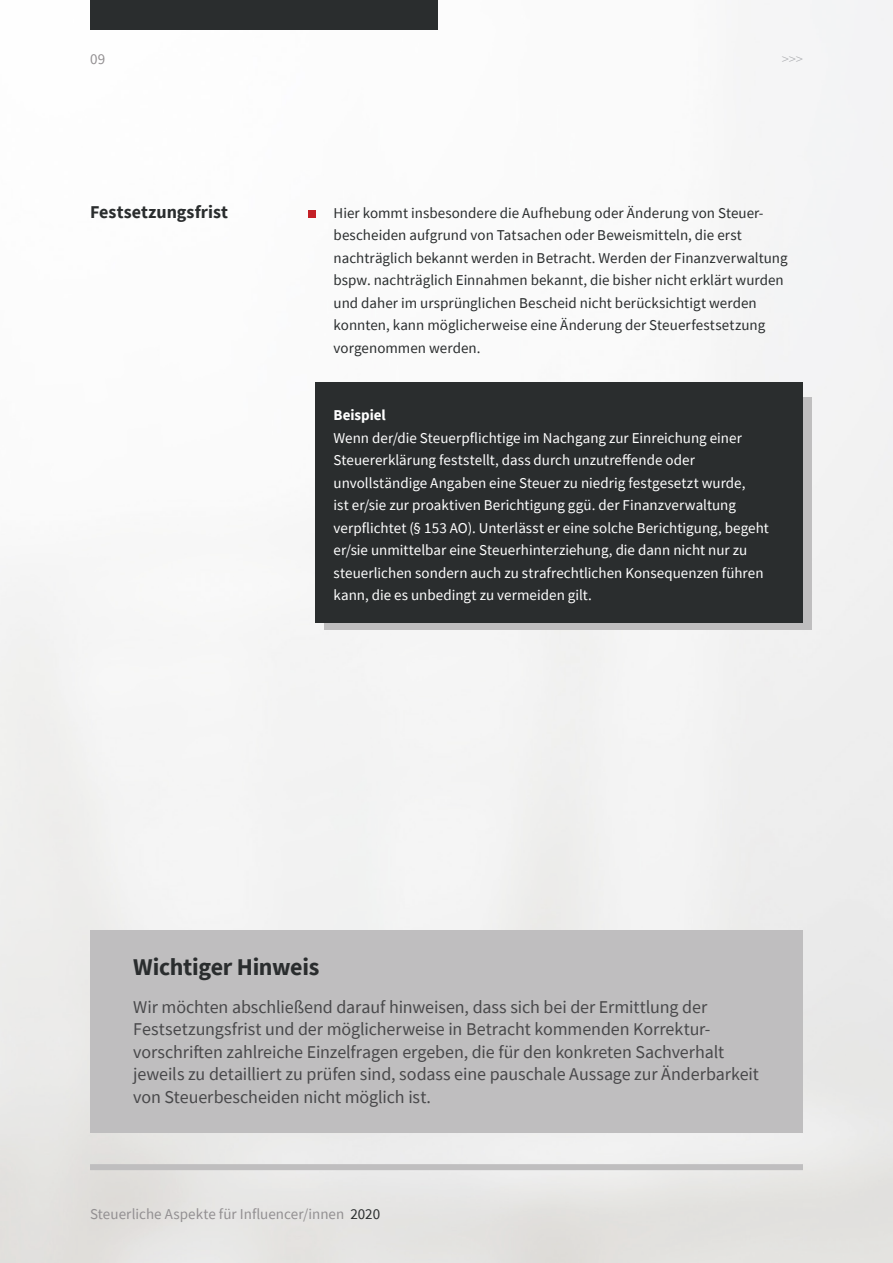
<style>
.page{position:relative;width:893px;height:1263px;background:#fff}
.page>*{position:absolute;margin:0;border:0;box-sizing:border-box;transform-origin:0 0}
.t1{font:700 24px "Source Sans Pro";letter-spacing:-.015em;color:#2a2d2e}
.t2{font:18px/22.5px "Source Sans Pro";letter-spacing:-.005em;color:#48484a}
.t3{font:700 18px "Source Sans Pro";color:#2a2d2e}
.t4{font:15px/22.5px "Source Sans Pro";color:#fff}
.t5{font:15px/22.5px "Source Sans Pro";letter-spacing:.005em;color:#2a2d2e}
.t6{font:15px "Source Sans Pro";letter-spacing:.005em;color:#928f91}
.t7{font:700 15px "Source Sans Pro";letter-spacing:-.005em;color:#fff}
.t8{font:300 15px "Source Sans Pro";color:#a8a9ad}
.s1{color:#2a2d2e}
</style>
<div class="page">
<img style="left:0;top:0;width:893px;height:1263px">
<div style="left:90px;top:1164px;width:713px;height:6px;background:#bfbebf"></div>
<div style="left:90px;top:0;width:347px;height:30px;background:#2a2d2e"></div>
<div style="left:325px;top:398px;width:487px;height:232px;background:#bfbebf"></div>
<div style="left:90px;top:930px;width:713px;height:203px;background:#bfbebf"></div>
<div style="left:316px;top:383px;width:487px;height:240px;background:#2a2d2e"></div>
<div style="left:308px;top:210px;width:8px;height:8px;background:#c32026"></div>
<p class="t6" style="left:90px;top:49px;width:17px">09</p>
<p class="t8" style="left:782px;top:50px;width:23px">&gt;&gt;&gt;</p>
<p class="t3" style="left:90px;top:199px;width:140px">Festsetzungsfrist</p>
<p class="t5" style="left:334px;top:201px;width:456px">Hier kommt insbesondere die Aufhebung oder Änderung von Steuer&shy;bescheiden aufgrund von Tatsachen oder Beweismitteln, die erst nachträglich bekannt werden in Betracht. Werden der Finanzverwaltung bspw. nachträglich Einnahmen bekannt, die bisher nicht erklärt wurden und daher im ursprünglichen Bescheid nicht berücksichtigt werden konnten, kann möglicherweise eine Änderung der Steuerfestsetzung vorgenommen werden.</p>
<p class="t7" style="left:334px;top:405px;width:54px">Beispiel</p>
<p class="t4" style="left:334px;top:426px;width:437px">Wenn der/die Steuerpflichtige im Nachgang zur Einreichung einer Steuererklärung feststellt, dass durch unzutreffende oder unvollständige Angaben eine Steuer zu niedrig festgesetzt wurde,<br>ist er/sie zur proaktiven Berichtigung ggü. der Finanzverwaltung verpflichtet (§ 153 AO). Unterlässt er eine solche Berichtigung, begeht er/sie unmittelbar eine Steuerhinterziehung, die dann nicht nur zu steuerlichen sondern auch zu strafrechtlichen Konsequenzen führen kann, die es unbedingt zu vermeiden gilt.</p>
<h1 class="t1" style="left:133px;top:951px;width:187px">Wichtiger Hinweis</h1>
<p class="t2" style="left:133px;top:995px;width:627px">Wir möchten abschließend darauf hinweisen, dass sich bei der Ermittlung der Festsetzungsfrist und der möglicherweise in Betracht kommenden Korrektur&shy;vorschriften zahlreiche Einzelfragen ergeben, die für den konkreten Sachverhalt jeweils zu detailliert zu prüfen sind, sodass eine pauschale Aussage zur Änderbarkeit von Steuerbescheiden nicht möglich ist.</p>
<p class="t6" style="left:90px;top:1204px;width:292px">Steuerliche Aspekte für Influencer/innen <span class="s1">2020</span></p>
</div>
